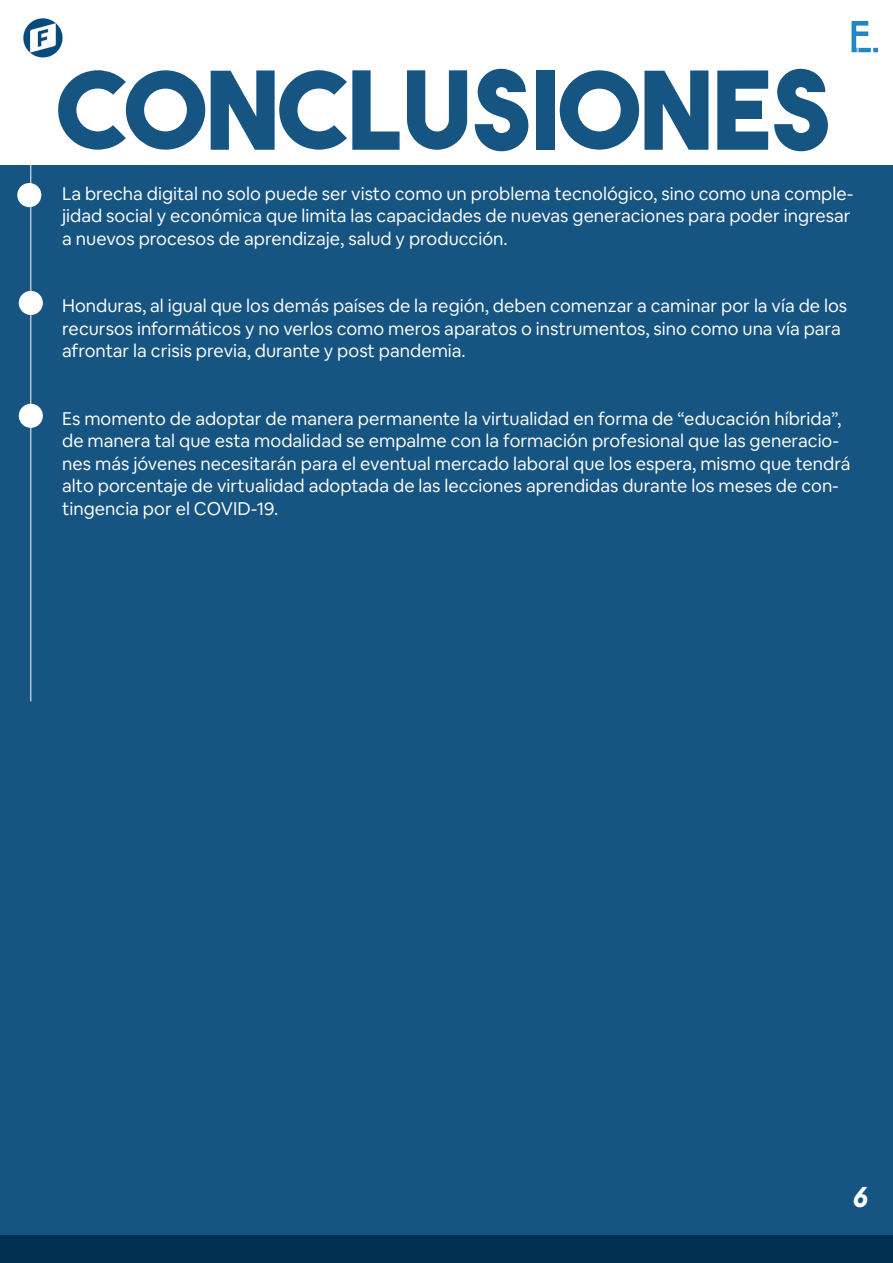
<style>
.page{position:relative;width:893px;height:1263px;background:#fff}
.page>*{position:absolute;margin:0;border:0;box-sizing:border-box;transform-origin:0 0}
.t1{font:108px "The Bold Font";color:#165482}
.t2{font:italic 500 25.5px "LEMONMILK";color:#fff}
.t3{font:18px/22.5px "Airbnb Cereal App";color:#fff}
</style>
<div class="page">
<div style="left:0;top:165px;width:893px;height:1098px;background:#165482"></div>
<img style="left:851px;top:21px;width:27px;height:32px">
<img style="left:23px;top:18px;width:40px;height:40px">
<div style="left:17px;top:183px;width:24px;height:24px;background:#fff;border-radius:50%"></div>
<div style="left:19px;top:291px;width:24px;height:24px;background:#fff;border-radius:50%"></div>
<div style="left:19px;top:404px;width:24px;height:24px;background:#fff;border-radius:50%"></div>
<div style="left:0;top:1235px;width:893px;height:28px;background:#023052"></div>
<h1 class="t1" style="left:58px;top:42px;width:773px">CONCLUSIONES</h1>
<p class="t3" style="left:62px;top:182px;width:793px">La brecha digital no solo puede ser visto como un problema tecnológico, sino como una comple&shy;jidad social y económica que limita las capacidades de nuevas generaciones para poder ingresar a nuevos procesos de aprendizaje, salud y producción.</p>
<p class="t3" style="left:62px;top:295px;width:786px">Honduras, al igual que los demás países de la región, deben comenzar a caminar por la vía de los recursos informáticos y no verlos como meros aparatos o instrumentos, sino como una vía para afrontar la crisis previa, durante y post pandemia.</p>
<p class="t3" style="left:62px;top:407px;width:790px">Es momento de adoptar de manera permanente la virtualidad en forma de “educación híbrida”, de manera tal que esta modalidad se empalme con la formación profesional que las generacio&shy;nes más jóvenes necesitarán para el eventual mercado laboral que los espera, mismo que tendrá alto porcentaje de virtualidad adoptada de las lecciones aprendidas durante los meses de con&shy;tingencia por el COVID-19.</p>
<h2 class="t2" style="left:853px;top:1180px;width:17px">6</h2>
</div>
